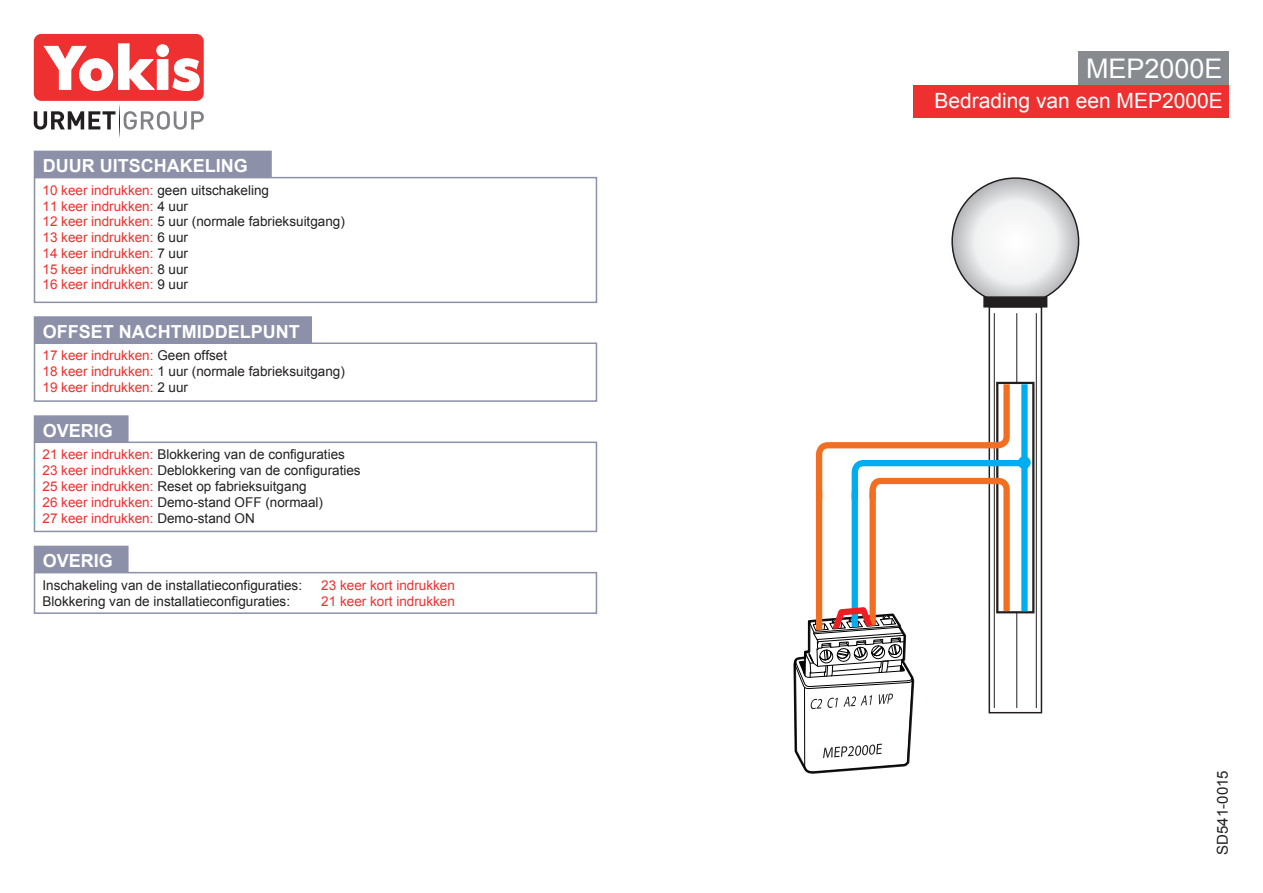
<style>
.page{position:relative;width:1263px;height:893px;background:#fff}
.page>*{position:absolute;margin:0;border:0;box-sizing:border-box;transform-origin:0 0}
.t1{font:27px "Arial";color:#fff}
.t2{font:21px "Arial";color:#fff}
.t3{font:700 18px "Arial";color:#fff}
.t4{font:15px "Arial";color:#231f20}
.t5{font:13.5px/15.8px "Arial";color:#ee3130}
.t6{font:13.5px/15.8px "Arial";color:#231f20}
.s1{color:#231f20}
.s2{color:#ee3130}
</style>
<div class="page">
<div style="left:1078px;top:51px;width:151px;height:34px;background:#878a8e"></div>
<div style="left:913px;top:86px;width:316px;height:32px;background:#ee3130"></div>
<svg style="left:988px;top:308px;width:54px;height:405px"></svg>
<svg style="left:952px;top:178px;width:126px;height:126px"></svg>
<div style="left:983px;top:296px;width:64px;height:12px;background:#231f20;border:2px solid #231f20"></div>
<hr style="left:994px;top:313px;width:1px;height:395px;background:#231f20">
<hr style="left:1036px;top:313px;width:1px;height:395px;background:#231f20">
<hr style="left:1016px;top:313px;width:1px;height:395px;background:#231f20">
<svg style="left:1031px;top:382px;width:3px;height:231px"></svg>
<svg style="left:793px;top:378px;width:238px;height:396px"></svg>
<div style="left:1018px;top:456px;width:13px;height:13px;background:#00aeef;border-radius:50%"></div>
<div style="left:34px;top:151px;width:238px;height:27px;background:#8c90a9"></div>
<div style="left:34px;top:177px;width:563px;height:126px;border:2px solid #8c90a9"></div>
<div style="left:34px;top:316px;width:278px;height:27px;background:#8c90a9;border:2px solid #8c90a9"></div>
<div style="left:34px;top:342px;width:563px;height:60px;border:2px solid #8c90a9"></div>
<div style="left:34px;top:415px;width:95px;height:27px;background:#8c90a9;border:2px solid #8c90a9"></div>
<div style="left:34px;top:442px;width:563px;height:90px;border:2px solid #8c90a9"></div>
<div style="left:34px;top:546px;width:95px;height:27px;background:#8c90a9"></div>
<div style="left:34px;top:572px;width:563px;height:42px;border:2px solid #8c90a9"></div>
<div style="left:34px;top:34px;width:170px;height:67px;background:#ee3130;border-radius:7px"></div>
<svg style="left:43px;top:43px;width:157px;height:48px"></svg>
<svg style="left:124px;top:111px;width:80px;height:19px"></svg>
<svg style="left:34px;top:111px;width:82px;height:19px"></svg>
<h3 class="t3" style="left:43px;top:154px;width:206px">DUUR UITSCHAKELING</h3>
<p class="t5" style="left:43px;top:182px;width:304px">10 keer indrukken: <span class="s1">geen uitschakeling<br></span>11 keer indrukken: <span class="s1">4 uur<br></span>12 keer indrukken: <span class="s1">5 uur (normale fabrieksuitgang)<br></span>13 keer indrukken: <span class="s1">6 uur<br></span>14 keer indrukken: <span class="s1">7 uur<br></span>15 keer indrukken: <span class="s1">8 uur<br></span>16 keer indrukken: <span class="s1">9 uur</span></p>
<h3 class="t3" style="left:43px;top:319px;width:258px">OFFSET NACHTMIDDELPUNT</h3>
<p class="t5" style="left:43px;top:348px;width:304px">17 keer indrukken: <span class="s1">Geen offset<br></span>18 keer indrukken: <span class="s1">1 uur (normale fabrieksuitgang)<br></span>19 keer indrukken: <span class="s1">2 uur</span></p>
<h3 class="t3" style="left:43px;top:418px;width:72px">OVERIG</h3>
<p class="t6" style="left:43px;top:447px;width:320px"><span class="s2">21 keer indrukken:</span> Blokkering van de configuraties <span class="s2">23 keer indrukken:</span> Deblokkering van de configuraties <span class="s2">25 keer indrukken:</span> Reset op fabrieksuitgang<br><span class="s2">26 keer indrukken:</span> Demo-stand OFF (normaal)<br><span class="s2">27 keer indrukken:</span> Demo-stand ON</p>
<h3 class="t3" style="left:43px;top:549px;width:72px">OVERIG</h3>
<p class="t6" style="left:43px;top:577px;width:261px">Inschakeling van de installatieconfiguraties:</p>
<p class="t5" style="left:321px;top:577px;width:135px">23 keer kort indrukken</p>
<p class="t6" style="left:43px;top:593px;width:249px">Blokkering van de installatieconfiguraties:</p>
<p class="t5" style="left:321px;top:593px;width:135px">21 keer kort indrukken</p>
<h1 class="t1" style="left:1086px;top:51px;width:138px">MEP2000E</h1>
<h2 class="t2" style="left:934px;top:87px;width:290px">Bedrading van een MEP2000E</h2>
<p class="t4" style="left:1212px;top:855px;width:86px;rotate:-90deg">SD541-0015</p>
</div>
